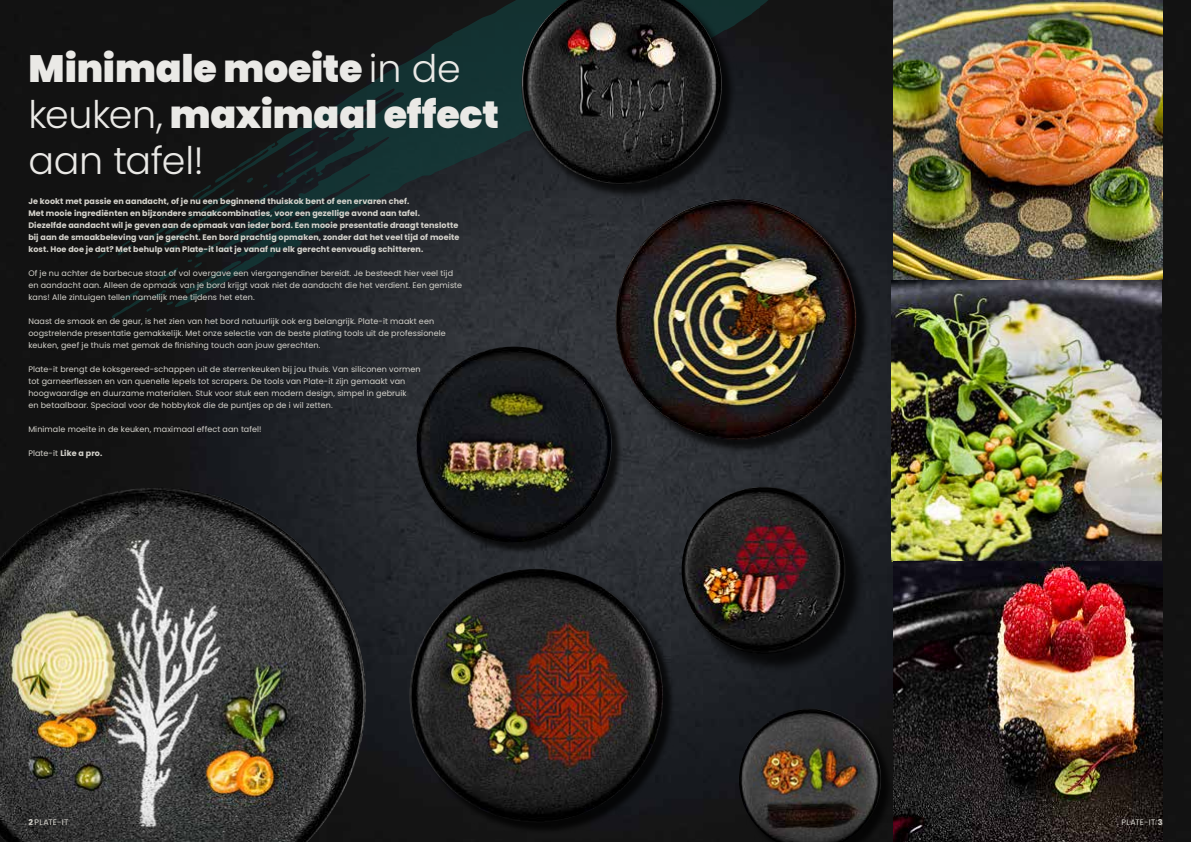
<style>
.page{position:relative;width:1191px;height:842px;background:#fff}
.page>*{position:absolute;margin:0;border:0;box-sizing:border-box;transform-origin:0 0}
.t1{font:900 38px/46px "Poppins";letter-spacing:-.005em;color:#eae9e6}
.t2{font:8px/12px "Poppins";letter-spacing:.01em;color:#d5d3cc}
.t3{font:700 8px/12px "Poppins";letter-spacing:.01em;color:#d5d3cc}
.s1{font-weight:300}
.s2{font-weight:400}
.s3{font-weight:700}
</style>
<div class="page">
<img style="left:0;top:0;width:1191px;height:842px">
<img style="left:893px;top:0;width:269px;height:281px">
<img style="left:891px;top:281px;width:270px;height:280px">
<img style="left:893px;top:561px;width:269px;height:281px">
<svg style="left:98px;top:0;width:703px;height:318px;background:#192022"></svg>
<div style="left:684px;top:489px;width:181px;height:185px;background:#000;opacity:.75"></div>
<img style="left:681px;top:487px;width:164px;height:167px">
<div style="left:740px;top:710px;width:153px;height:132px;background:#000;opacity:.75"></div>
<img style="left:739px;top:708px;width:142px;height:134px">
<div style="left:617px;top:201px;width:253px;height:253px;background:#000;opacity:.75"></div>
<img style="left:615px;top:199px;width:241px;height:241px;border-radius:120px">
<div style="left:411px;top:570px;width:263px;height:264px;background:#000;opacity:.75"></div>
<img style="left:409px;top:569px;width:254px;height:253px;border-radius:127px">
<div style="left:417px;top:348px;width:206px;height:206px;background:#000;opacity:.75"></div>
<img style="left:416px;top:347px;width:196px;height:195px;border-radius:98px">
<div style="left:523px;top:0;width:213px;height:199px;background:#000;opacity:.75"></div>
<img style="left:533px;top:0;width:34px;height:38px">
<img style="left:0;top:488px;width:335px;height:354px">
<h1 class="t1" style="left:28px;top:46px;width:472px">Minimale moeite <span class="s1">in de keuken,</span> maximaal effect <span class="s1">aan tafel!</span></h1>
<p class="t3" style="left:28px;top:195px;width:432px">Je kookt met passie en aandacht, of je nu een beginnend thuiskok bent of een ervaren chef.<br>Met mooie ingrediënten en bijzondere smaakcombinaties, voor een gezellige avond aan tafel.<br>Diezelfde aandacht wil je geven aan de opmaak van ieder bord. Een mooie presentatie draagt tenslotte bij aan de smaakbeleving van je gerecht. Een bord prachtig opmaken, zonder dat het veel tijd of moeite kost. Hoe doe je dat? Met behulp van Plate-it laat je vanaf nu elk gerecht eenvoudig schitteren.</p>
<p class="t2" style="left:28px;top:267px;width:435px">Of je nu achter de barbecue staat of vol overgave een viergangendiner bereidt. Je besteedt hier veel tijd en aandacht aan. Alleen de opmaak van je bord krijgt vaak niet de aandacht die het verdient. Een gemiste kans! Alle zintuigen tellen namelijk mee tijdens het eten.</p>
<p class="t2" style="left:28px;top:315px;width:419px">Naast de smaak en de geur, is het zien van het bord natuurlijk ook erg belangrijk. Plate-it maakt een oogstrelende presentatie gemakkelijk. Met onze selectie van de beste plating tools uit de professionele keuken, geef je thuis met gemak de finishing touch aan jouw gerechten.</p>
<p class="t2" style="left:28px;top:363px;width:394px">Plate-it brengt de koksgereed-schappen uit de sterrenkeuken bij jou thuis. Van siliconen vormen tot garneerflessen en van quenelle lepels tot scrapers. De tools van Plate-it zijn gemaakt van hoogwaardige en duurzame materialen. Stuk voor stuk een modern design, simpel in gebruik<br>en betaalbaar. Speciaal voor de hobbykok die de puntjes op de i wil zetten.</p>
<p class="t2" style="left:28px;top:423px;width:235px">Minimale moeite in de keuken, maximaal effect aan tafel!</p>
<p class="t3" style="left:28px;top:447px;width:75px"><span class="s2">Plate-it</span> Like a pro.</p>
<p class="t2" style="left:28px;top:816px;width:41px"><span class="s3">2</span> PLATE-IT</p>
<p class="t2" style="left:1121px;top:816px;width:42px">PLATE-IT <span class="s3">3</span></p>
</div>
